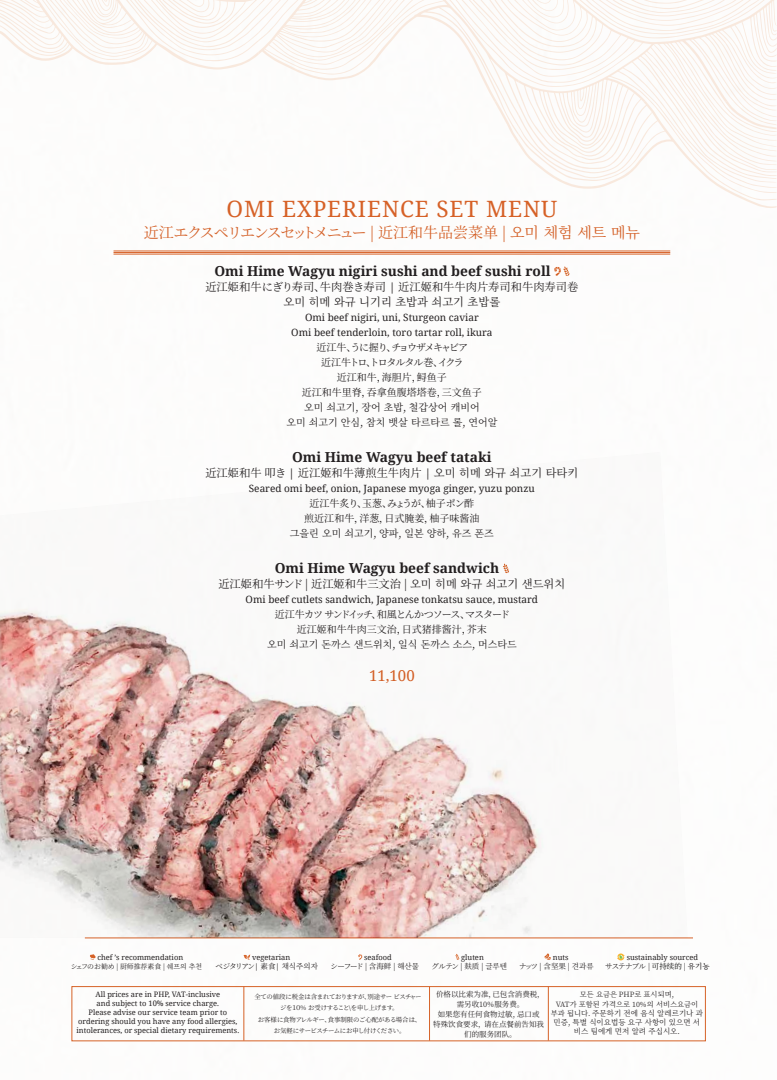
<style>
.page{position:relative;width:777px;height:1080px;background:#fff}
.page>*{position:absolute;margin:0;border:0;box-sizing:border-box;transform-origin:0 0}
.EN_DESCRIPTION{font:22.5px "Noto Serif";letter-spacing:.04em;color:#d66127}
.English{font:15px "Noto Serif JP";letter-spacing:-.125em;color:#d46027}
.English-2{font:15px "Noto Serif";color:#d66127}
.English-3{font:700 13.75px "Noto Serif";color:#231f20}
.English-4{font:11.25px "Noto Serif KR";color:#231f20}
.English-5{font:11.25px "Noto Serif JP";color:#231f20}
.English-6{font:10px "Noto Serif";color:#231f20}
.English-7{font:10px "Noto Serif KR";color:#231f20}
.English-8{font:10px "Noto Serif SC";color:#231f20}
.English-9{font:10px "Noto Serif KR";letter-spacing:-.105em;color:#231f20}
.English-10{font:10px "Noto Serif KR";letter-spacing:-.04em;color:#231f20}
.English-11{font:10px "Noto Serif KR";letter-spacing:-.13em;color:#231f20}
.English-12{font:10px "Noto Serif KR";letter-spacing:-.115em;color:#231f20}
.t1{font:7.5px/9px "Noto Serif";color:#231f20;text-align:center}
.t2{font:7.5px "Noto Serif JP";letter-spacing:-.13em;color:#231f20}
.t3{font:7.5px/10px "Noto Serif SC";color:#231f20;text-align:center}
.t4{font:7.5px/9.2px "Noto Serif KR";color:#231f20;text-align:center}
.t5{font:7.25px/9.4px "Noto Serif KR";color:#231f20;text-align:center}
.t6{font:6.88px "Noto Serif JP";letter-spacing:-.055em;color:#231f20}
.t7{font:6.38px/11.2px "Noto Serif JP";letter-spacing:-.055em;color:#231f20;text-align:center}
.s1{font-family:"Noto Serif SC"}
.s2{font-family:"Noto Serif KR"}
.s3{font-family:"Noto Serif"}
.s4{font-family:"Noto Serif JP"}
.s5{font-family:"Noto Serif SC";color:#040503}
.s6{font-family:"Noto Serif KR";font-weight:500}
.s7{font-size:7.25px}
</style>
<div class="page">
<svg style="left:518px;top:101px;width:258px;height:107px"></svg>
<svg style="left:523px;top:0;width:253px;height:101px"></svg>
<svg style="left:0;top:0;width:523px;height:144px"></svg>
<div style="left:72px;top:986px;width:633px;height:55px;border:1px solid #d66227"></div>
<hr style="left:243px;top:987px;width:1px;height:54px;background:#d66227">
<hr style="left:429px;top:987px;width:1px;height:54px;background:#d66227">
<hr style="left:548px;top:987px;width:1px;height:54px;background:#d66227">
<hr style="left:85px;top:938px;width:607px;height:1px;background:#d76228">
<svg style="left:358px;top:954px;width:4px;height:6px"></svg>
<svg style="left:455px;top:954px;width:4px;height:6px"></svg>
<svg style="left:544px;top:953px;width:6px;height:7px"></svg>
<svg style="left:243px;top:954px;width:7px;height:6px"></svg>
<svg style="left:90px;top:954px;width:6px;height:6px"></svg>
<svg style="left:617px;top:953px;width:7px;height:8px"></svg>
<svg style="left:554px;top:266px;width:15px;height:10px"></svg>
<hr style="left:113px;top:251px;width:557px;height:1px;background:#d76228">
<hr style="left:113px;top:252px;width:557px;height:1px;background:#d76228">
<hr style="left:113px;top:254px;width:557px;height:1px;background:#d76228">
<img style="left:0;top:563px;width:687px;height:375px">
<p class="EN_DESCRIPTION" style="left:226px;top:193px;width:332px">OMI EXPERIENCE SET MENU</p>
<p class="English" style="left:144px;top:224px;width:497px">近江エクスペリエンスセットメニュー | <span class="s1">近江和牛品尝菜单</span> | <span class="s2">오미 체험 세트 메뉴</span></p>
<p class="English-3" style="left:214px;top:261px;width:338px">Omi Hime Wagyu nigiri sushi and beef sushi roll</p>
<p class="English-5" style="left:205px;top:280px;width:374px">近江姫和牛にぎり寿司、牛肉巻き寿司 <span class="s3">|</span> <span class="s1">近江姬和牛牛肉片寿司和牛肉寿司卷</span></p>
<p class="English-4" style="left:283px;top:295px;width:218px">오미 히메 와규 니기리 초밥과 쇠고기 초밥롤</p>
<p class="English-6" style="left:305px;top:310px;width:175px">Omi beef nigiri, uni, Sturgeon caviar</p>
<p class="English-6" style="left:291px;top:325px;width:202px">Omi beef tenderloin, toro tartar roll, ikura</p>
<p class="English-11" style="left:316px;top:342px;width:153px">近江牛、うに握り、チョウザメキャビア</p>
<p class="English-12" style="left:321px;top:357px;width:144px">近江牛トロ、トロタルタル巻、イクラ</p>
<p class="English-8" style="left:337px;top:372px;width:111px">近江和牛，海胆片，鲟鱼子</p>
<p class="English-8" style="left:302px;top:387px;width:181px">近江和牛里脊，吞拿鱼腹塔塔卷，三文鱼子</p>
<p class="English-7" style="left:304px;top:402px;width:177px">오미 쇠고기, 장어 초밥, 철갑상어 캐비어</p>
<p class="English-7" style="left:286px;top:417px;width:212px">오미 쇠고기 안심, 참치 뱃살 타르타르 롤, 연어알</p>
<p class="English-3" style="left:292px;top:448px;width:201px">Omi Hime Wagyu beef tataki</p>
<p class="English-4" style="left:205px;top:467px;width:374px"><span class="s4">近江姫和牛 叩き</span> <span class="s3">|</span> <span class="s1">近江姬和牛薄煎生牛肉片</span> <span class="s3">|</span> 오미 히메 와규 쇠고기 타타키</p>
<p class="English-6" style="left:249px;top:482px;width:287px">Seared omi beef, onion, Japanese myoga ginger, yuzu ponzu</p>
<p class="English-10" style="left:309px;top:498px;width:166px">近江牛炙り、玉葱、みょうが、柚子ポン酢</p>
<p class="English-8" style="left:304px;top:513px;width:176px">煎近江和牛，洋葱，日式腌姜，柚子味酱油</p>
<p class="English-7" style="left:290px;top:528px;width:205px">그을린 오미 쇠고기, 양파, 일본 양하, 유즈 폰즈</p>
<p class="English-3" style="left:274px;top:558px;width:226px">Omi Hime Wagyu beef sandwich</p>
<p class="English-4" style="left:218px;top:578px;width:348px"><span class="s4">近江姫和牛サンド |</span> <span class="s1">近江姬和牛三文治</span> <span class="s4">|</span> 오미 히메 와규 쇠고기 샌드위치</p>
<p class="English-6" style="left:245px;top:593px;width:294px">Omi beef cutlets sandwich, Japanese tonkatsu sauce, mustard</p>
<p class="English-9" style="left:274px;top:609px;width:237px">近江牛カツ サンドイッチ、和風とんかつソース、マスタード</p>
<p class="English-8" style="left:297px;top:624px;width:191px">近江姬和牛牛肉三文治，日式猪排酱汁，芥末</p>
<p class="English-7" style="left:267px;top:639px;width:251px">오미 쇠고기 돈까스 샌드위치, 일식 돈까스 소스, 머스타드</p>
<p class="English-2" style="left:369px;top:666px;width:47px">11,100</p>
<p class="t1" style="left:97px;top:952px;width:87px">chef ’s recommendation</p>
<p class="t6" style="left:71px;top:962px;width:133px">シェフのお勧め | <span class="s1">厨师推荐素食 |</span> <span class="s2">쉐프의 추천</span></p>
<p class="t1" style="left:252px;top:952px;width:40px">vegetarian</p>
<p class="t2" style="left:215px;top:962px;width:104px">ベジタリアン<span class="s3">|</span> <span class="s1">素食</span><span class="s3">|</span> <span class="s2">채식주의자</span></p>
<p class="t1" style="left:364px;top:952px;width:29px">seafood</p>
<p class="t2" style="left:330px;top:962px;width:90px">シーフード | <span class="s1">含海鲜 |</span> <span class="s2">해산물</span></p>
<p class="t1" style="left:461px;top:952px;width:24px">gluten</p>
<p class="t2" style="left:431px;top:962px;width:77px">グルテン | <span class="s1">麸质 |</span> <span class="s2">글루텐</span></p>
<p class="t1" style="left:552px;top:952px;width:17px">nuts</p>
<p class="t2" style="left:519px;top:962px;width:76px">ナッツ | <span class="s1">含坚果 |</span> <span class="s2">견과류</span></p>
<p class="t1" style="left:626px;top:952px;width:73px">sustainably sourced</p>
<p class="t2" style="left:605px;top:962px;width:106px">サステナブル | <span class="s5">可持续的</span> <span class="s1">|</span> <span class="s6">유기농</span></p>
<p class="t1" style="left:76px;top:990px;width:164px">All prices are in PHP, VAT-inclusive<br>and subject to 10% service charge.<br>Please advise our service team prior to ordering should you have any food allergies, intolerances, or special dietary requirements.</p>
<p class="t7" style="left:254px;top:991px;width:169px">全ての値段に税金は含まれておりますが、別途サー ビスチャージを１０％ お受けすること\を申し上げます。<br>お客様に食物アレルギー、食事制限のご心配がある場合は、お気軽にサービスチームにお申し付けください。</p>
<p class="t3" style="left:433px;top:989px;width:113px">价格以比索为准，已包含消费税，需另收10%服务费。<br>如果您有任何食物过敏, 忌口或<br>特殊饮食要求，请在点餐前告知我们的服务团队。</p>
<p class="t5" style="left:555px;top:990px;width:144px">모든 요금은 PHP로 표시되며,<br>VAT가 포함된 가격으로 10%의 서비스요금이</p>
<p class="t4" style="left:550px;top:1009px;width:154px"><span class="s7">부과 됩니다.</span> 주문하기 전에 음식 알레르기나 과 민증, 특별 식이요법등 요구 사항이 있으면 서 비스 팀에게 먼저 알려 주십시오.</p>
</div>
